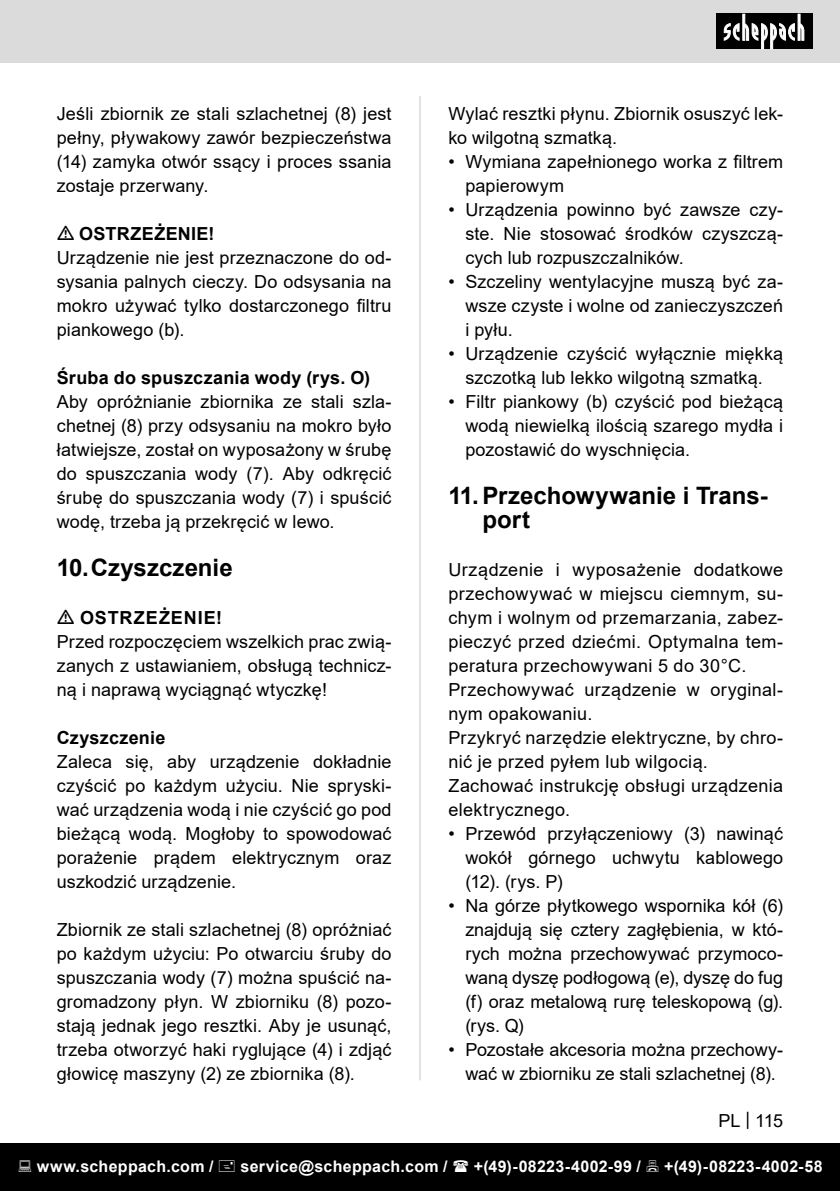
<style>
.page{position:relative;width:840px;height:1191px;background:#fff}
.page>*{position:absolute;margin:0;border:0;box-sizing:border-box;transform-origin:0 0}
.t1{font:700 24px/24px "Arial";color:#000}
.t2{font:18px/24px "Arial";letter-spacing:.01em;color:#000;text-align:justify}
.Basistext_in_Tabelle{font:700 18px "Arial";letter-spacing:.015em;color:#000}
.Basistext_in_Tabelle-2{font:700 18px "Arial";letter-spacing:.05em;color:#000}
.t3{font:700 16px "Arial";letter-spacing:.02em;color:#fff}
</style>
<div class="page">
<div style="left:0;top:0;width:839px;height:63px;background:#dbdbdb"></div>
<div style="left:0;top:1143px;width:839px;height:48px;background:#000"></div>
<div style="left:716px;top:14px;width:96px;height:35px;background:#000"></div>
<svg style="left:723px;top:14px;width:81px;height:35px"></svg>
<hr style="left:419px;top:96px;width:1px;height:984px;background:#c7c7c7">
<p class="t2" style="left:57px;top:102px;width:336px">Jeśli zbiornik ze stali szlachetnej (8) jest pełny, pływakowy zawór bezpieczeństwa (14) zamyka otwór ssący i proces ssania zostaje przerwany.</p>
<p class="Basistext_in_Tabelle" style="left:79px;top:221px;width:137px">OSTRZEŻENIE!</p>
<p class="t2" style="left:57px;top:246px;width:336px">Urządzenie nie jest przeznaczone do od&shy;sysania palnych cieczy. Do odsysania na mokro używać tylko dostarczonego filtru piankowego (b).</p>
<p class="Basistext_in_Tabelle" style="left:57px;top:365px;width:315px">Śruba do spuszczania wody (rys. O)</p>
<p class="t2" style="left:57px;top:390px;width:336px">Aby opróżnianie zbiornika ze stali szla&shy;chetnej (8) przy odsysaniu na mokro było łatwiejsze, został on wyposażony w śrubę do spuszczania wody (7). Aby odkręcić śrubę do spuszczania wody (7) i spuścić wodę, trzeba ją przekręcić w lewo.</p>
<p class="t1" style="left:57px;top:556px;width:177px">10.Czyszczenie</p>
<p class="Basistext_in_Tabelle-2" style="left:80px;top:605px;width:143px">OSTRZEŻENIE!</p>
<p class="t2" style="left:57px;top:630px;width:336px">Przed rozpoczęciem wszelkich prac zwią&shy;zanych z ustawianiem, obsługą technicz&shy;ną i naprawą wyciągnąć wtyczkę!</p>
<p class="Basistext_in_Tabelle" style="left:57px;top:725px;width:110px">Czyszczenie</p>
<p class="t2" style="left:57px;top:750px;width:336px">Zaleca się, aby urządzenie dokładnie czyścić po każdym użyciu. Nie spryski&shy;wać urządzenia wodą i nie czyścić go pod bieżącą wodą. Mogłoby to spowodować porażenie prądem elektrycznym oraz uszkodzić urządzenie.</p>
<p class="t2" style="left:57px;top:918px;width:336px">Zbiornik ze stali szlachetnej (8) opróżniać po każdym użyciu: Po otwarciu śruby do spuszczania wody (7) można spuścić na&shy;gromadzony płyn. W zbiorniku (8) pozo&shy;stają jednak jego resztki. Aby je usunąć, trzeba otworzyć haki ryglujące (4) i zdjąć głowicę maszyny (2) ze zbiornika (8).</p>
<p class="t2" style="left:448px;top:102px;width:336px">Wylać resztki płynu. Zbiornik osuszyć lek&shy;ko wilgotną szmatką.</p>
<p class="t2" style="left:465px;top:150px;width:319px;text-indent:-17px">• Wymiana zapełnionego worka z filtrem papierowym</p>
<p class="t2" style="left:465px;top:198px;width:319px;text-indent:-17px">• Urządzenia powinno być zawsze czy&shy;ste. Nie stosować środków czyszczą&shy;cych lub rozpuszczalników.</p>
<p class="t2" style="left:465px;top:270px;width:319px;text-indent:-17px">• Szczeliny wentylacyjne muszą być za&shy;wsze czyste i wolne od zanieczyszczeń i pyłu.</p>
<p class="t2" style="left:448px;top:342px;width:336px;text-align:center">• Urządzenie czyścić wyłącznie miękką szczotką lub lekko wilgotną szmatką.</p>
<p class="t2" style="left:465px;top:390px;width:319px;text-indent:-17px">• Filtr piankowy (b) czyścić pod bieżącą wodą niewielką ilością szarego mydła i pozostawić do wyschnięcia.</p>
<p class="t1" style="left:482px;top:484px;width:287px;text-indent:-34px">11.Przechowywanie i Trans&shy;port</p>
<p class="t2" style="left:448px;top:558px;width:336px">Urządzenie i wyposażenie dodatkowe przechowywać w miejscu ciemnym, su&shy;chym i wolnym od przemarzania, zabez&shy;pieczyć przed dziećmi. Optymalna tem&shy;peratura przechowywani 5 do 30°C.</p>
<p class="t2" style="left:448px;top:678px;width:336px">Przechowywać urządzenie w oryginal&shy;nym opakowaniu.</p>
<p class="t2" style="left:448px;top:726px;width:336px">Przykryć narzędzie elektryczne, by chro&shy;nić je przed pyłem lub wilgocią.</p>
<p class="t2" style="left:448px;top:774px;width:336px">Zachować instrukcję obsługi urządzenia elektrycznego.</p>
<p class="t2" style="left:465px;top:822px;width:319px;text-indent:-17px">• Przewód przyłączeniowy (3) nawinąć wokół górnego uchwytu kablowego (12). (rys. P)</p>
<p class="t2" style="left:465px;top:894px;width:319px;text-indent:-17px">• Na górze płytkowego wspornika kół (6) znajdują się cztery zagłębienia, w któ&shy;rych można przechowywać przymoco&shy;waną dyszę podłogową (e), dyszę do fug (f) oraz metalową rurę teleskopową (g). (rys. Q)</p>
<p class="t2" style="left:448px;top:1038px;width:336px;text-align:center">• Pozostałe akcesoria można przechowy&shy;wać w zbiorniku ze stali szlachetnej (8).</p>
<p class="t2" style="left:718px;top:1108px;width:66px">PL | 115</p>
<p class="t3" style="left:37px;top:1154px;width:178px">www.scheppach.com /</p>
<p class="t3" style="left:240px;top:1154px;width:208px">service@scheppach.com /</p>
<p class="t3" style="left:473px;top:1154px;width:168px">+(49)-08223-4002-99 /</p>
<p class="t3" style="left:664px;top:1154px;width:160px">+(49)-08223-4002-58</p>
</div>
